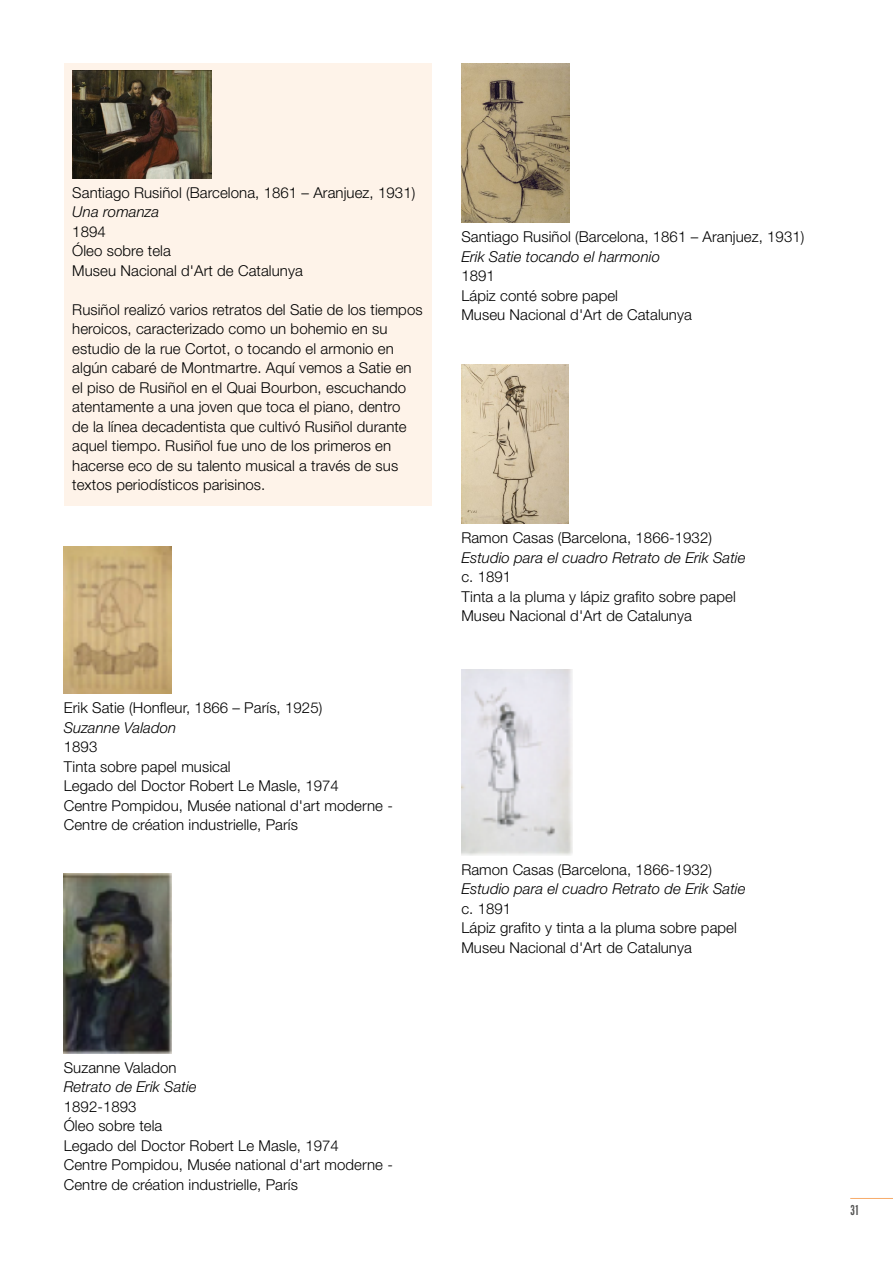
<style>
.page{position:relative;width:893px;height:1263px;background:#fff}
.page>*{position:absolute;margin:0;border:0;box-sizing:border-box;transform-origin:0 0}
.Texte_2{font:300 15px/19.5px "Helvetica Neue LT Std";letter-spacing:.005em;color:#000}
.Texte_2_-_Cursiva{font:italic 300 15px "Helvetica Neue LT Std";letter-spacing:.005em;color:#000}
.t1{font:15px "Alternate Got No 1 D";color:#575756}
</style>
<div class="page">
<hr style="left:850px;top:1198px;width:43px;height:1px;background:#f7ac69">
<div style="left:64px;top:64px;width:368px;height:442px;background:#fef3e9"></div>
<img style="left:72px;top:70px;width:139px;height:108px">
<img style="left:64px;top:547px;width:108px;height:147px">
<img style="left:64px;top:873px;width:108px;height:180px">
<img style="left:461px;top:64px;width:108px;height:159px">
<img style="left:461px;top:365px;width:107px;height:159px">
<img style="left:461px;top:669px;width:111px;height:186px">
<p class="Texte_2" style="left:72px;top:182px;width:345px">Santiago Rusiñol (Barcelona, 1861 – Aranjuez, 1931)</p>
<p class="Texte_2_-_Cursiva" style="left:72px;top:203px;width:88px">Una romanza</p>
<p class="Texte_2" style="left:72px;top:221px;width:35px">1894</p>
<p class="Texte_2" style="left:72px;top:241px;width:100px">Óleo sobre tela</p>
<p class="Texte_2" style="left:72px;top:260px;width:232px">Museu Nacional d'Art de Catalunya</p>
<p class="Texte_2" style="left:72px;top:299px;width:352px">Rusiñol realizó varios retratos del Satie de los tiempos heroicos, caracterizado como un bohemio en su estudio de la rue Cortot, o tocando el armonio en algún cabaré de Montmartre. Aquí vemos a Satie en el piso de Rusiñol en el Quai Bourbon, escuchando atentamente a una joven que toca el piano, dentro<br>de la línea decadentista que cultivó Rusiñol durante aquel tiempo. Rusiñol fue uno de los primeros en hacerse eco de su talento musical a través de sus textos periodísticos parisinos.</p>
<p class="Texte_2" style="left:64px;top:698px;width:260px">Erik Satie (Honfleur, 1866 – París, 1925)</p>
<p class="Texte_2_-_Cursiva" style="left:64px;top:718px;width:114px">Suzanne Valadon</p>
<p class="Texte_2" style="left:64px;top:737px;width:35px">1893</p>
<p class="Texte_2" style="left:64px;top:756px;width:168px">Tinta sobre papel musical</p>
<p class="Texte_2" style="left:64px;top:776px;width:277px">Legado del Doctor Robert Le Masle, 1974</p>
<p class="Texte_2" style="left:64px;top:795px;width:331px">Centre Pompidou, Musée national d'art moderne -<br>Centre de création industrielle, París</p>
<p class="Texte_2" style="left:461px;top:227px;width:345px">Santiago Rusiñol (Barcelona, 1861 – Aranjuez, 1931)</p>
<p class="Texte_2_-_Cursiva" style="left:461px;top:248px;width:200px">Erik Satie tocando el harmonio</p>
<p class="Texte_2" style="left:461px;top:266px;width:35px">1891</p>
<p class="Texte_2" style="left:461px;top:285px;width:158px">Lápiz conté sobre papel</p>
<p class="Texte_2" style="left:461px;top:305px;width:232px">Museu Nacional d'Art de Catalunya</p>
<p class="Texte_2" style="left:461px;top:528px;width:252px">Ramon Casas (Barcelona, 1866-1932)</p>
<p class="Texte_2_-_Cursiva" style="left:461px;top:549px;width:286px">Estudio para el cuadro Retrato de Erik Satie</p>
<p class="Texte_2" style="left:461px;top:567px;width:51px">c. 1891</p>
<p class="Texte_2" style="left:461px;top:586px;width:276px">Tinta a la pluma y lápiz grafito sobre papel</p>
<p class="Texte_2" style="left:461px;top:606px;width:232px">Museu Nacional d'Art de Catalunya</p>
<p class="Texte_2" style="left:461px;top:859px;width:252px">Ramon Casas (Barcelona, 1866-1932)</p>
<p class="Texte_2_-_Cursiva" style="left:461px;top:880px;width:286px">Estudio para el cuadro Retrato de Erik Satie</p>
<p class="Texte_2" style="left:461px;top:898px;width:51px">c. 1891</p>
<p class="Texte_2" style="left:461px;top:918px;width:277px">Lápiz grafito y tinta a la pluma sobre papel</p>
<p class="Texte_2" style="left:461px;top:937px;width:232px">Museu Nacional d'Art de Catalunya</p>
<p class="Texte_2" style="left:64px;top:1057px;width:114px">Suzanne Valadon</p>
<p class="Texte_2_-_Cursiva" style="left:64px;top:1078px;width:134px">Retrato de Erik Satie</p>
<p class="Texte_2" style="left:64px;top:1096px;width:74px">1892-1893</p>
<p class="Texte_2" style="left:64px;top:1116px;width:100px">Óleo sobre tela</p>
<p class="Texte_2" style="left:64px;top:1135px;width:277px">Legado del Doctor Robert Le Masle, 1974</p>
<p class="Texte_2" style="left:64px;top:1155px;width:331px">Centre Pompidou, Musée national d'art moderne -<br>Centre de création industrielle, París</p>
<p class="t1" style="left:850px;top:1202px;width:10px">31</p>
</div>
